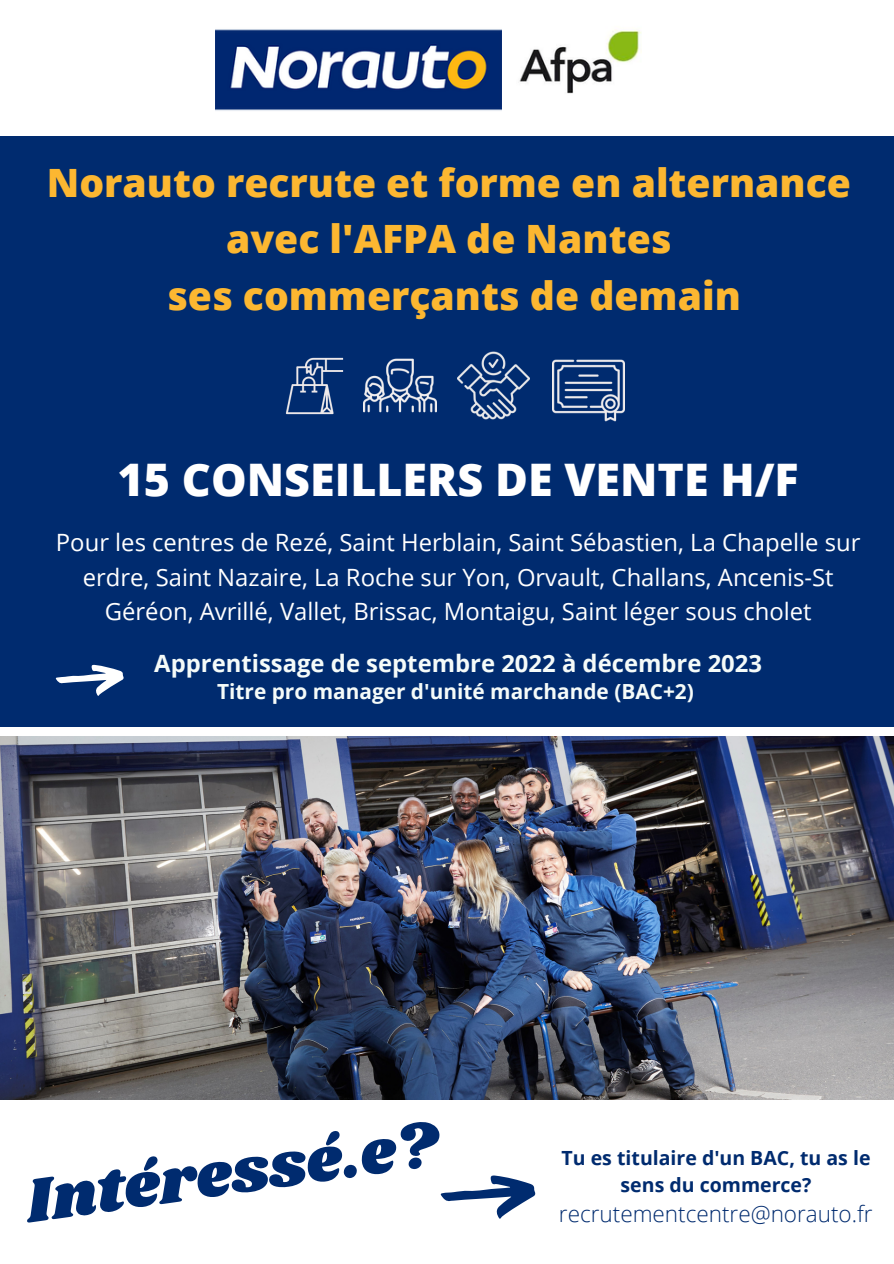
<style>
.page{position:relative;width:894px;height:1264px;background:#fff}
.page>*{position:absolute;margin:0;border:0;box-sizing:border-box;transform-origin:0 0}
.t1{font:63.6px "Shrikhand";color:#002b6f}
.t2{font:800 44.85px "Open Sans";color:#fff}
.t3{font:800 39px "Open Sans";color:#fcb731}
.t4{font:23.85px/34.5px "Open Sans";color:#fff;text-align:center}
.t5{font:700 23.85px "Open Sans";color:#f5fbf9}
.t6{font:300 22.5px "Open Sans";color:#002b6f}
.t7{font:700 20.85px "Open Sans";color:#f5fbf9}
.t8{font:700 19.5px/27px "Open Sans";color:#002b6f;text-align:center}
</style>
<div class="page">
<div style="left:0;top:137px;width:893px;height:590px;background:#002b6f"></div>
<svg style="left:55px;top:664px;width:69px;height:32px"></svg>
<img style="left:364px;top:358px;width:72px;height:55px">
<img style="left:457px;top:351px;width:72px;height:69px">
<img style="left:552px;top:359px;width:72px;height:63px">
<img style="left:285px;top:357px;width:59px;height:58px">
<svg style="left:440px;top:1175px;width:95px;height:43px"></svg>
<img style="left:0;top:736px;width:893px;height:363px">
<img style="left:215px;top:29px;width:286px;height:82px">
<img style="left:519px;top:29px;width:122px;height:65px">
<p class="t3" style="left:47px;top:155px;width:805px">Norauto recrute et forme en alternance</p>
<p class="t3" style="left:226px;top:211px;width:447px">avec l'AFPA de Nantes</p>
<p class="t3" style="left:167px;top:268px;width:575px">ses commerçants de demain</p>
<p class="t2" style="left:118px;top:448px;width:682px">15 CONSEILLERS DE VENTE H/F</p>
<p class="t4" style="left:56px;top:525px;width:805px">Pour les centres de Rezé, Saint Herblain, Saint Sébastien, La Chapelle sur erdre, Saint Nazaire, La Roche sur Yon, Orvault, Challans, Ancenis-St<br>Géréon, Avrillé, Vallet, Brissac, Montaigu, Saint léger sous cholet</p>
<p class="t5" style="left:154px;top:646px;width:609px">Apprentissage de septembre 2022 à décembre 2023</p>
<p class="t7" style="left:217px;top:677px;width:478px">Titre pro manager d'unité marchande (BAC+2)</p>
<p class="t1" style="left:20px;top:1158px;width:417px;rotate:-8deg">Intéressé.e?</p>
<p class="t8" style="left:561px;top:1144px;width:310px">Tu es titulaire d'un BAC, tu as le sens du commerce?</p>
<p class="t6" style="left:559px;top:1197px;width:315px">recrutementcentre@norauto.fr</p>
</div>
